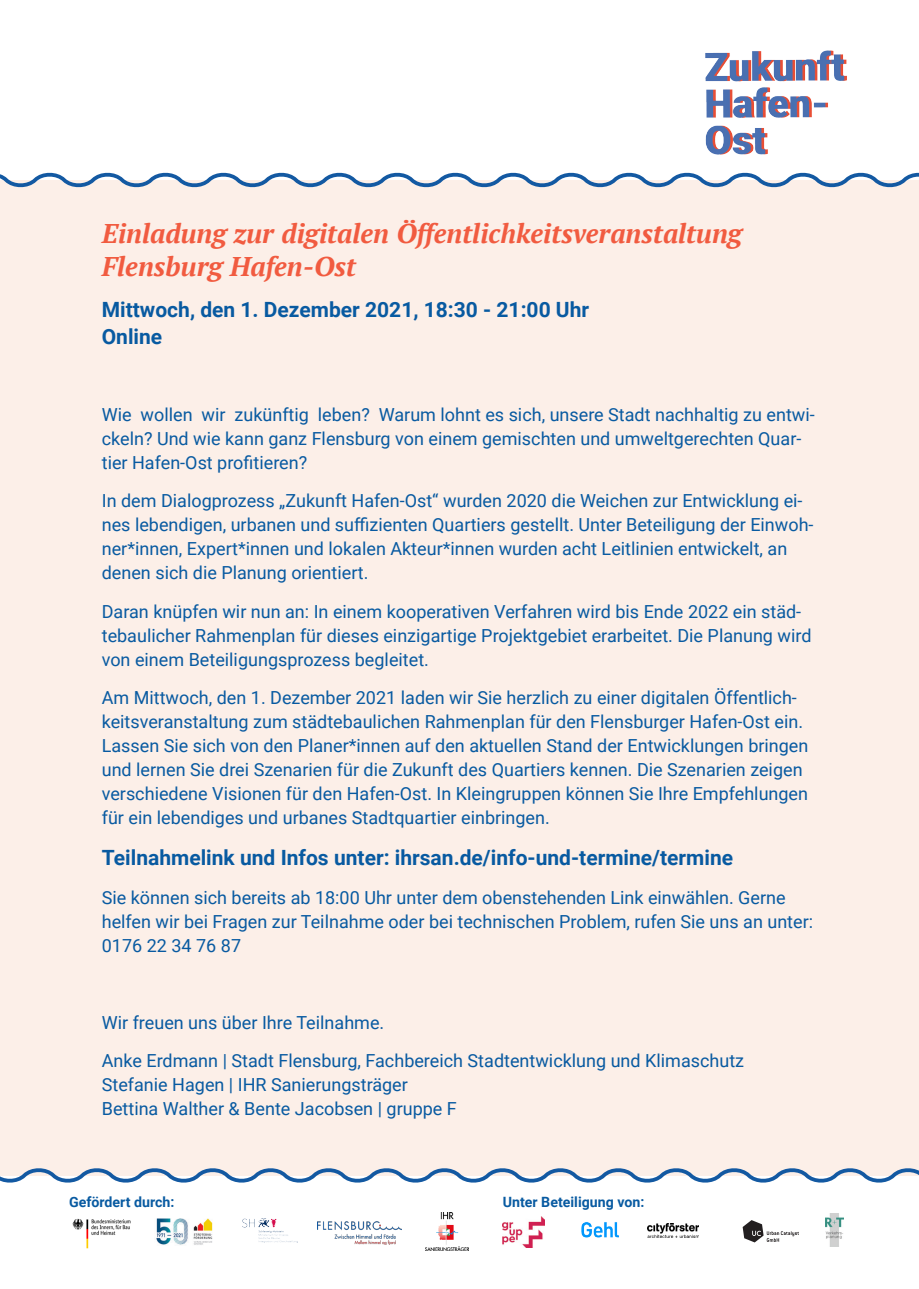
<style>
.page{position:relative;width:919px;height:1289px;background:#fff}
.page>*{position:absolute;margin:0;border:0;box-sizing:border-box;transform-origin:0 0}
.t1{font:italic 700 27px/32.4px "PT Serif";color:#f15b40}
.t2{font:700 21px "Roboto";color:#085aa1}
.t3{font:18px/24px "Roboto";color:#085aa1}
.t4{font:700 14.1px "Roboto";color:#085aa1}
</style>
<div class="page">
<div style="left:0;top:180px;width:918px;height:995px;background:#fcefe8"></div>
<svg style="left:0;top:1168px;width:918px;height:15px"></svg>
<img style="left:425px;top:1212px;width:43px;height:38px">
<img style="left:243px;top:1218px;width:54px;height:24px">
<img style="left:72px;top:1218px;width:59px;height:30px">
<img style="left:156px;top:1218px;width:57px;height:27px">
<img style="left:825px;top:1213px;width:18px;height:33px">
<img style="left:647px;top:1223px;width:51px;height:13px">
<svg style="left:742px;top:1220px;width:56px;height:22px"></svg>
<img style="left:581px;top:1222px;width:38px;height:16px">
<img style="left:318px;top:1221px;width:84px;height:23px">
<img style="left:503px;top:1216px;width:41px;height:31px">
<svg style="left:0;top:172px;width:918px;height:16px"></svg>
<img style="left:705px;top:50px;width:142px;height:105px">
<p class="t1" style="left:102px;top:217px;width:641px">Einladung zur digitalen Öffentlichkeitsveranstaltung<br>Flensburg Hafen-Ost</p>
<p class="t2" style="left:102px;top:295px;width:489px">Mittwoch, den 1. Dezember 2021, 18:30 - 21:00 Uhr</p>
<p class="t2" style="left:102px;top:322px;width:62px">Online</p>
<p class="t3" style="left:102px;top:401px;width:714px">Wie wollen wir zukünftig leben? Warum lohnt es sich, unsere Stadt nachhaltig zu entwi&shy;ckeln? Und wie kann ganz Flensburg von einem gemischten und umweltgerechten Quar&shy;tier Hafen-Ost profitieren?</p>
<p class="t3" style="left:102px;top:488px;width:713px">In dem Dialogprozess „Zukunft Hafen-Ost“ wurden 2020 die Weichen zur Entwicklung ei&shy;nes lebendigen, urbanen und suffizienten Quartiers gestellt. Unter Beteiligung der Einwoh&shy;ner*innen, Expert*innen und lokalen Akteur*innen wurden acht Leitlinien entwickelt, an denen sich die Planung orientiert.</p>
<p class="t3" style="left:102px;top:598px;width:711px">Daran knüpfen wir nun an: In einem kooperativen Verfahren wird bis Ende 2022 ein städ&shy;tebaulicher Rahmenplan für dieses einzigartige Projektgebiet erarbeitet. Die Planung wird von einem Beteiligungsprozess begleitet.</p>
<p class="t3" style="left:102px;top:685px;width:708px">Am Mittwoch, den 1. Dezember 2021 laden wir Sie herzlich zu einer digitalen Öffentlich&shy;keitsveranstaltung zum städtebaulichen Rahmenplan für den Flensburger Hafen-Ost ein.<br>Lassen Sie sich von den Planer*innen auf den aktuellen Stand der Entwicklungen bringen und lernen Sie drei Szenarien für die Zukunft des Quartiers kennen. Die Szenarien zeigen verschiedene Visionen für den Hafen-Ost. In Kleingruppen können Sie Ihre Empfehlungen für ein lebendiges und urbanes Stadtquartier einbringen.</p>
<p class="t2" style="left:102px;top:843px;width:633px">Teilnahmelink und Infos unter: ihrsan.de/info-und-termine/termine</p>
<p class="t3" style="left:102px;top:884px;width:712px">Sie können sich bereits ab 18:00 Uhr unter dem obenstehenden Link einwählen. Gerne helfen wir bei Fragen zur Teilnahme oder bei technischen Problem, rufen Sie uns an unter:<br>0176 22 34 76 87</p>
<p class="t3" style="left:102px;top:1009px;width:284px">Wir freuen uns über Ihre Teilnahme.</p>
<p class="t3" style="left:102px;top:1047px;width:644px">Anke Erdmann | Stadt Flensburg, Fachbereich Stadtentwicklung und Klimaschutz<br>Stefanie Hagen | IHR Sanierungsträger<br>Bettina Walther &amp; Bente Jacobsen | gruppe F</p>
<p class="t4" style="left:69px;top:1191px;width:107px">Gefördert durch:</p>
<p class="t4" style="left:503px;top:1191px;width:143px">Unter Beteiligung von:</p>
</div>
